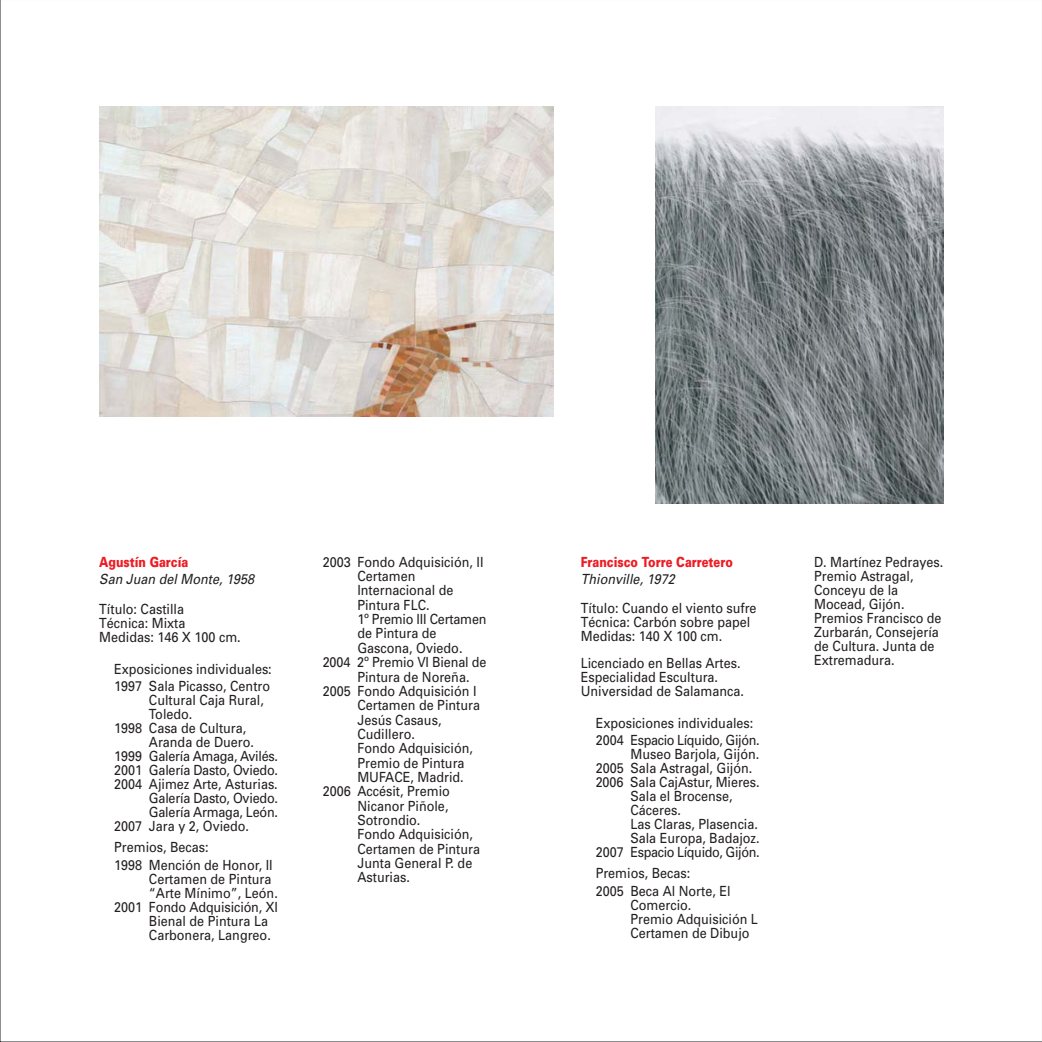
<style>
.page{position:relative;width:1042px;height:1042px;background:#fff}
.page>*{position:absolute;margin:0;border:0;box-sizing:border-box;transform-origin:0 0}
.t1{font:14px/14px "Univers";color:#231f20;scale:.9 1}
.t2{font:900 14px "Univers";color:#ed1c24;scale:.8 1}
.t3{font:italic 14px "Univers";color:#231f20;scale:.9 1}
.t4{font:14px "Univers";letter-spacing:-.025em;color:#231f20;scale:.9 1}
.t5{font:14px "Univers";letter-spacing:-.02em;color:#231f20;scale:.9 1}
</style>
<div class="page">
<img style="left:655px;top:106px;width:288px;height:397px">
<img style="left:99px;top:106px;width:454px;height:310px">
<p class="t2" style="left:99px;top:556px;width:113px">Agustín García</p>
<p class="t3" style="left:99px;top:574px;width:176px">San Juan del Monte, 1958</p>
<p class="t1" style="left:99px;top:603px;width:159px">Título: Castilla<br>Técnica: Mixta<br>Medidas: 146 X 100 cm.</p>
<p class="t1" style="left:114px;top:661px;width:177px;line-height:17.5px">Exposiciones individuales:<br>1997 Sala Picasso, Centro</p>
<p class="t1" style="left:149px;top:694px;width:129px">Cultural Caja Rural,</p>
<p class="t1" style="left:149px;top:708px;width:50px">Toledo.</p>
<p class="t1" style="left:114px;top:722px;width:148px">1998 Casa de Cultura,</p>
<p class="t1" style="left:149px;top:736px;width:118px">Aranda de Duero.</p>
<p class="t5" style="left:114px;top:751px;width:183px">1999 Galería Amaga, Avilés.</p>
<p class="t1" style="left:114px;top:764px;width:183px">2001 Galería Dasto, Oviedo.</p>
<p class="t1" style="left:114px;top:778px;width:183px">2004 Ajimez Arte, Asturias.</p>
<p class="t1" style="left:149px;top:792px;width:145px">Galería Dasto, Oviedo.</p>
<p class="t1" style="left:149px;top:806px;width:145px">Galería Armaga, León.</p>
<p class="t1" style="left:114px;top:820px;width:151px">2007 Jara y 2, Oviedo.</p>
<p class="t1" style="left:114px;top:839px;width:178px;line-height:17.5px">Premios, Becas:<br>1998 Mención de Honor, II</p>
<p class="t1" style="left:149px;top:873px;width:138px">Certamen de Pintura</p>
<p class="t1" style="left:149px;top:887px;width:145px">“Arte Mínimo”, León.</p>
<p class="t1" style="left:114px;top:901px;width:183px">2001 Fondo Adquisición, XI</p>
<p class="t1" style="left:149px;top:915px;width:134px">Bienal de Pintura La</p>
<p class="t1" style="left:149px;top:929px;width:137px">Carbonera, Langreo.</p>
<p class="t1" style="left:322px;top:556px;width:180px">2003 Fondo Adquisición, II</p>
<p class="t1" style="left:357px;top:570px;width:66px">Certamen</p>
<p class="t1" style="left:357px;top:584px;width:108px">Internacional de</p>
<p class="t1" style="left:357px;top:599px;width:82px">Pintura FLC.</p>
<p class="t1" style="left:357px;top:613px;width:145px">1º Premio III Certamen</p>
<p class="t1" style="left:357px;top:627px;width:89px">de Pintura de</p>
<p class="t1" style="left:357px;top:642px;width:118px">Gascona, Oviedo.</p>
<p class="t1" style="left:322px;top:656px;width:183px">2004 2º Premio VI Bienal de</p>
<p class="t1" style="left:357px;top:670px;width:126px">Pintura de Noreña.</p>
<p class="t1" style="left:322px;top:685px;width:172px">2005 Fondo Adquisición I</p>
<p class="t1" style="left:357px;top:699px;width:138px">Certamen de Pintura</p>
<p class="t1" style="left:357px;top:713px;width:95px">Jesús Casaus,</p>
<p class="t1" style="left:357px;top:728px;width:65px">Cudillero.</p>
<p class="t1" style="left:357px;top:742px;width:130px">Fondo Adquisición,</p>
<p class="t1" style="left:357px;top:756px;width:121px">Premio de Pintura</p>
<p class="t1" style="left:357px;top:771px;width:120px">MUFACE, Madrid.</p>
<p class="t1" style="left:322px;top:785px;width:143px">2006 Accésit, Premio</p>
<p class="t1" style="left:357px;top:799px;width:103px">Nicanor Piñole,</p>
<p class="t1" style="left:357px;top:814px;width:71px">Sotrondio.</p>
<p class="t1" style="left:357px;top:828px;width:130px">Fondo Adquisición,</p>
<p class="t1" style="left:357px;top:842px;width:138px">Certamen de Pintura</p>
<p class="t1" style="left:357px;top:857px;width:129px">Junta General P. de</p>
<p class="t1" style="left:357px;top:871px;width:60px">Asturias.</p>
<p class="t2" style="left:580px;top:556px;width:192px">Francisco Torre Carretero</p>
<p class="t3" style="left:580px;top:574px;width:108px">Thionville, 1972</p>
<p class="t1" style="left:580px;top:602px;width:197px">Título: Cuando el viento sufre<br>Técnica: Carbón sobre papel<br>Medidas: 140 X 100 cm.</p>
<p class="t1" style="left:580px;top:657px;width:183px">Licenciado en Bellas Artes.<br>Especialidad Escultura.<br>Universidad de Salamanca.</p>
<p class="t1" style="left:595px;top:715px;width:183px;line-height:17.5px">Exposiciones individuales:<br>2004 Espacio Líquido, Gijón.</p>
<p class="t1" style="left:630px;top:748px;width:145px">Museo Barjola, Gijón.</p>
<p class="t1" style="left:595px;top:762px;width:175px">2005 Sala Astragal, Gijón.</p>
<p class="t1" style="left:595px;top:776px;width:183px">2006 Sala CajAstur, Mieres.</p>
<p class="t1" style="left:630px;top:790px;width:115px">Sala el Brocense,</p>
<p class="t1" style="left:630px;top:804px;width:58px">Cáceres.</p>
<p class="t1" style="left:630px;top:818px;width:143px">Las Claras, Plasencia.</p>
<p class="t1" style="left:630px;top:832px;width:145px">Sala Europa, Badajoz.</p>
<p class="t4" style="left:595px;top:847px;width:183px">2007 Espacio Líquido, Gijón.</p>
<p class="t1" style="left:595px;top:865px;width:151px;line-height:17.5px">Premios, Becas:<br>2005 Beca Al Norte, El</p>
<p class="t1" style="left:630px;top:899px;width:143px">Comercio.<br>Premio Adquisición L<br>Certamen de Dibujo</p>
<p class="t1" style="left:814px;top:556px;width:145px">D. Martínez Pedrayes.<br>Premio Astragal,<br>Conceyu de la<br>Mocead, Gijón.<br>Premios Francisco de<br>Zurbarán, Consejería de Cultura. Junta de<br>Extremadura.</p>
</div>
